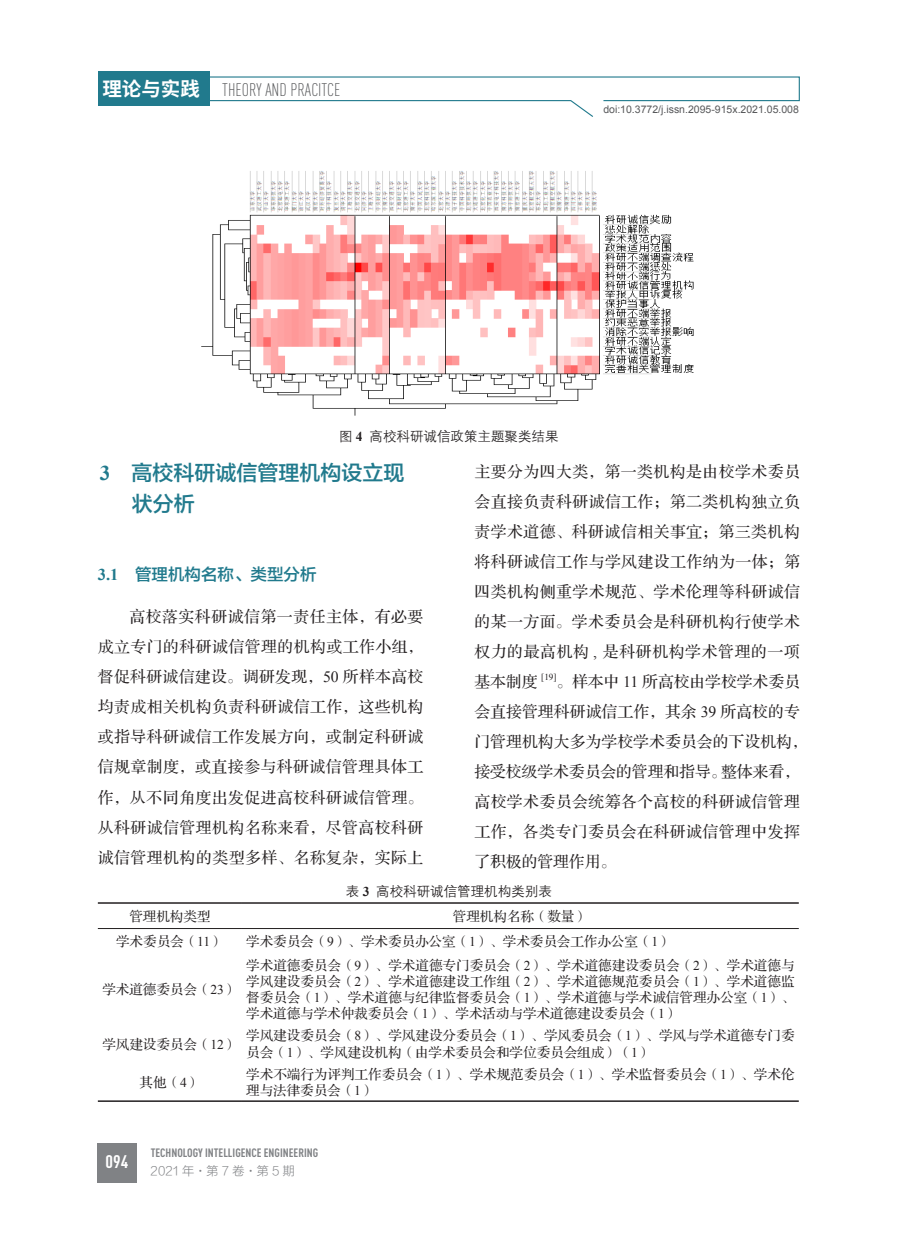
<style>
.page{position:relative;width:919px;height:1238px;background:#fff}
.page>*{position:absolute;margin:0;border:0;box-sizing:border-box;transform-origin:0 0}
.t1{font:21px/30.8px "FZLTZHK GBK1 0";color:#217a8d}
.t2{font:300 18px "DIN Cond";color:#57585a}
.t3{font:700 18px "DIN Cond";color:#fff;scale:1.05 1}
.t4{font:16.5px "FZLTZHK GBK1 0";color:#217a8d}
.t5{font:15.75px/30px "FZS3 K GBK1 0";letter-spacing:.035em;color:#231f20;text-align:justify}
.t6{font:15.75px/30px "FZS3 K GBK1 0";letter-spacing:.01em;color:#231f20}
.t7{font:13.5px/16.2px "FZS3 K GBK1 0";color:#231f20}
.t8{font:13.5px "FZZDXK GBK1 0";color:#231f20}
.t9{font:700 12px "DIN Cond";color:#808285}
.t10{font:12px "FZLTXHJW GB1 0";letter-spacing:.02em;color:#808285}
.t11{font:10.5px "Arial";color:#57585a}
.t12{font:9.15px "Times New Roman";color:#231f20}
.s1{font-family:"Source Han Sans CN";font-weight:700;font-size:19.5px;color:#fff}
.s2{font-family:"Times New Roman";font-weight:700}
.s3{font-family:"Times New Roman"}
.s4{font-family:"FZSYJW GB1 0"}
</style>
<div class="page">
<svg style="left:210px;top:76px;width:590px;height:41px"></svg>
<div style="left:98px;top:72px;width:112px;height:34px;background:#217a8d"></div>
<div style="left:97px;top:1142px;width:40px;height:40px;background:#808285"></div>
<img style="left:201px;top:171px;width:493px;height:245px">
<hr style="left:98px;top:902px;width:144px;height:1px;background:#231f20">
<hr style="left:242px;top:902px;width:556px;height:1px;background:#231f20">
<hr style="left:98px;top:1100px;width:144px;height:1px;background:#231f20">
<hr style="left:242px;top:1100px;width:556px;height:1px;background:#231f20">
<hr style="left:98px;top:928px;width:144px;height:1px;background:#231f20">
<hr style="left:242px;top:928px;width:556px;height:1px;background:#231f20">
<h2 class="t2" style="left:102px;top:79px;width:239px"><span class="s1">理论与实践</span> THEORY AND PRACITCE</h2>
<p class="t11" style="left:603px;top:102px;width:197px">doi:10.3772/j.issn.2095-915x.2021.05.008</p>
<p class="t8" style="left:339px;top:428px;width:221px">图 <span class="s2">4</span> 高校科研诚信政策主题聚类结果</p>
<h1 class="t1" style="left:132px;top:458px;width:274px;text-indent:-32px"><span class="s2">3</span>　高校科研诚信管理机构设立现状分析</h1>
<p class="t5" style="left:474px;top:457px;width:327px">主要分为四大类，第一类机构是由校学术委员会直接负责科研诚信工作；第二类机构独立负责学术道德、科研诚信相关事宜；第三类机构将科研诚信工作与学风建设工作纳为一体；第四类机构侧重学术规范、学术伦理等科研诚信的某一方面。学术委员会是科研机构行使学术权力的最高机构 <span class="s3">,</span> 是科研机构学术管理的一项基本制度</p>
<p class="t4" style="left:98px;top:565px;width:220px"><span class="s2">3.1</span>　管理机构名称、类型分析</p>
<p class="t5" style="left:98px;top:602px;width:327px;text-indent:31px">高校落实科研诚信第一责任主体，有必要成立专门的科研诚信管理的机构或工作小组，督促科研诚信建设。调研发现，<span class="s3">50</span> 所样本高校均责成相关机构负责科研诚信工作，这些机构或指导科研诚信工作发展方向，或制定科研诚信规章制度，或直接参与科研诚信管理具体工作，从不同角度出发促进高校科研诚信管理。从科研诚信管理机构名称来看，尽管高校科研诚信管理机构的类型多样、名称复杂，实际上</p>
<p class="t12" style="left:541px;top:670px;width:17px">[19]</p>
<p class="t6" style="left:474px;top:667px;width:335px;text-indent:82px">。样本中 <span class="s3">11</span> 所高校由学校学术委员会直接管理科研诚信工作，其余 <span class="s3">39</span> 所高校的专门管理机构大多为学校学术委员会的下设机构，接受校级学术委员会的管理和指导。整体来看，高校学术委员会统筹各个高校的科研诚信管理工作，各类专门委员会在科研诚信管理中发挥了积极的管理作用。</p>
<p class="t8" style="left:346px;top:883px;width:207px">表 <span class="s2">3</span> 高校科研诚信管理机构类别表</p>
<p class="t7" style="left:129px;top:908px;width:83px">管理机构类型</p>
<p class="t7" style="left:453px;top:908px;width:136px">管理机构名称（数量）</p>
<p class="t7" style="left:116px;top:934px;width:109px">学术委员会（<span class="s3">11</span>）</p>
<p class="t7" style="left:246px;top:934px;width:427px">学术委员会（<span class="s3">9</span>）、学术委员办公室（<span class="s3">1</span>）、学术委员会工作办公室（<span class="s3">1</span>）</p>
<p class="t7" style="left:102px;top:982px;width:136px">学术道德委员会（<span class="s3">23</span>）</p>
<p class="t7" style="left:246px;top:957px;width:549px;text-align:justify">学术道德委员会（<span class="s3">9</span>）、学术道德专门委员会（<span class="s3">2</span>）、学术道德建设委员会（<span class="s3">2</span>）、学术道德与学风建设委员会（<span class="s3">2</span>）、学术道德建设工作组（<span class="s3">2</span>）、学术道德规范委员会（<span class="s3">1</span>）、学术道德监督委员会（<span class="s3">1</span>）、学术道德与纪律监督委员会（<span class="s3">1</span>）、学术道德与学术诚信管理办公室（<span class="s3">1</span>）、学术道德与学术仲裁委员会（<span class="s3">1</span>）、学术活动与学术道德建设委员会（<span class="s3">1</span>）</p>
<p class="t7" style="left:102px;top:1036px;width:136px">学风建设委员会（<span class="s3">12</span>）</p>
<p class="t7" style="left:246px;top:1028px;width:549px">学风建设委员会（<span class="s3">8</span>）、学风建设分委员会（<span class="s3">1</span>）、学风委员会（<span class="s3">1</span>）、学风与学术道德专门委员会（<span class="s3">1</span>）、学风建设机构（由学术委员会和学位委员会组成）（<span class="s3">1</span>）</p>
<p class="t7" style="left:139px;top:1074px;width:62px">其他（<span class="s3">4</span>）</p>
<p class="t7" style="left:246px;top:1066px;width:549px">学术不端行为评判工作委员会（<span class="s3">1</span>）、学术规范委员会（<span class="s3">1</span>）、学术监督委员会（<span class="s3">1</span>）、学术伦理与法律委员会（<span class="s3">1</span>）</p>
<h2 class="t3" style="left:105px;top:1150px;width:23px">094</h2>
<p class="t9" style="left:151px;top:1145px;width:169px">TECHNOLOGY INTELLIGENCE ENGINEERING</p>
<p class="t10" style="left:151px;top:1164px;width:146px">2021 年<span class="s4">·</span>第7卷<span class="s4">·</span>第 5 期</p>
</div>
